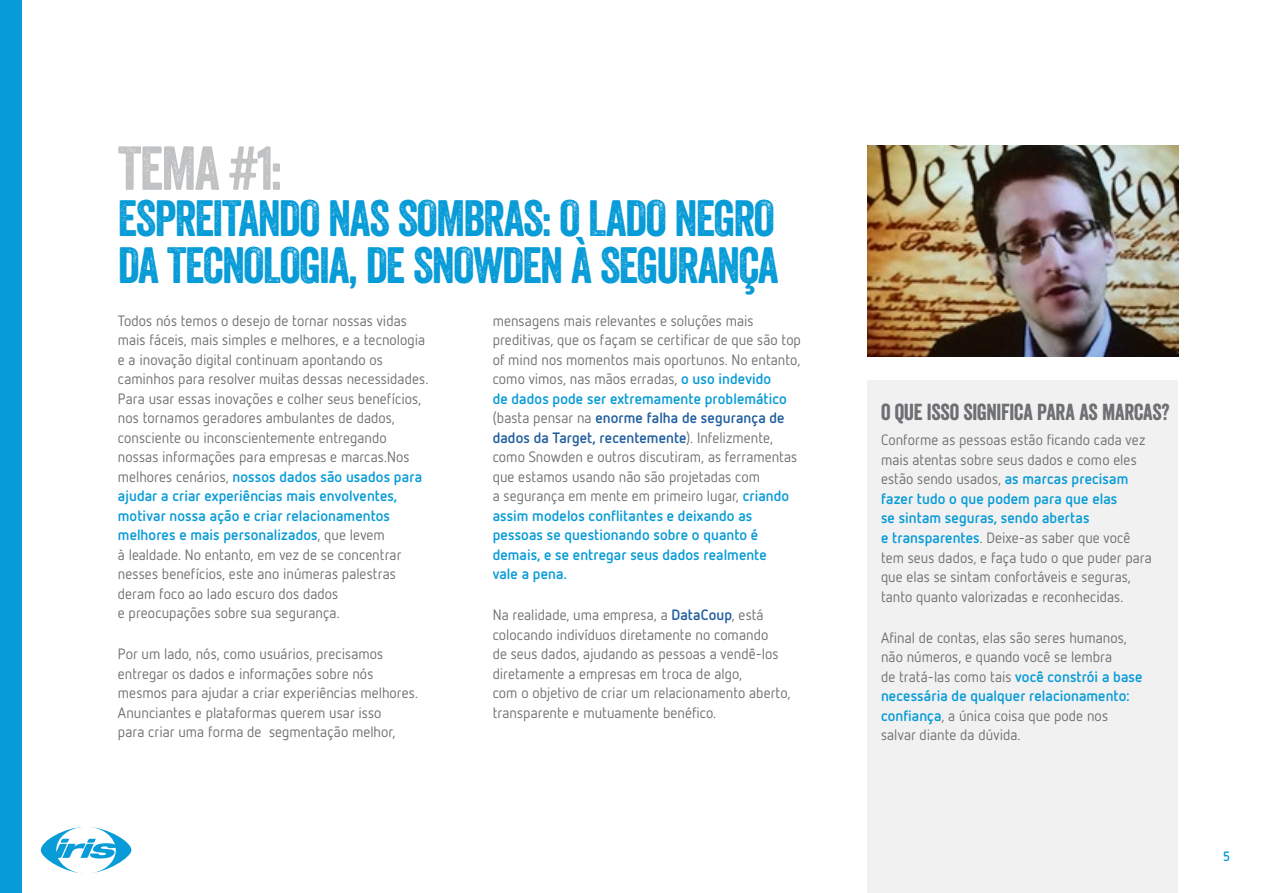
<style>
.page{position:relative;width:1263px;height:893px;background:#fff}
.page>*{position:absolute;margin:0;border:0;box-sizing:border-box;transform-origin:0 0}
.t1{font:60px "Iris Veneer Two";color:#c0c2c4}
.t2{font:49.5px/46.5px "Iris Veneer Two";letter-spacing:-.03em;color:#079bd7}
.t3{font:22.5px "Iris Veneer Two";letter-spacing:-.01em;color:#6d6e71}
.t4{font:15px/19.5px "Netto";letter-spacing:.005em;color:#6d6e71}
.t5{font:700 13.5px "Netto";color:#079bd7}
.s1{font-weight:700;color:#079bd7}
.s2{font-weight:700;color:#215e9e}
</style>
<div class="page">
<div style="left:0;top:0;width:22px;height:893px;background:#079bd7"></div>
<svg style="left:41px;top:827px;width:90px;height:46px"></svg>
<div style="left:867px;top:380px;width:311px;height:513px;background:#f1f1f2"></div>
<img style="left:867px;top:145px;width:311px;height:212px">
<h1 class="t1" style="left:118px;top:132px;width:166px">TEMA #1:</h1>
<h2 class="t2" style="left:118px;top:195px;width:662px">ESPREITANDO NAS SOMBRAS: O LADO NEGRO<br>DA TECNOLOGIA, DE SNOWDEN À SEGURANÇA</h2>
<p class="t4" style="left:118px;top:310px;width:312px">Todos nós temos o desejo de tornar nossas vidas mais fáceis, mais simples e melhores, e a tecnologia e a inovação digital continuam apontando os caminhos para resolver muitas dessas necessidades.<br>Para usar essas inovações e colher seus benefícios, nos tornamos geradores ambulantes de dados, consciente ou inconscientemente entregando nossas informações para empresas e marcas.Nos melhores cenários, <span class="s1">nossos dados são usados para ajudar a criar experiências mais envolventes, motivar nossa ação e criar relacionamentos melhores e mais personalizados</span>, que levem<br>à lealdade. No entanto, em vez de se concentrar nesses benefícios, este ano inúmeras palestras deram foco ao lado escuro dos dados<br>e preocupações sobre sua segurança.</p>
<p class="t4" style="left:118px;top:644px;width:302px">Por um lado, nós, como usuários, precisamos entregar os dados e informações sobre nós mesmos para ajudar a criar experiências melhores.<br>Anunciantes e plataformas querem usar isso<br>para criar uma forma de segmentação melhor,</p>
<p class="t4" style="left:493px;top:310px;width:310px">mensagens mais relevantes e soluções mais preditivas, que os façam se certificar de que são top of mind nos momentos mais oportunos. No entanto, como vimos, nas mãos erradas, <span class="s1">o uso indevido<br>de dados pode ser extremamente problemático </span>(basta pensar na <span class="s2">enorme falha de segurança de dados da Target, recentemente</span>). Infelizmente, como Snowden e outros discutiram, as ferramentas que estamos usando não são projetadas com<br>a segurança em mente em primeiro lugar, <span class="s1">criando assim modelos conflitantes e deixando as pessoas se questionando sobre o quanto é demais, e se entregar seus dados realmente<br>vale a pena.</span></p>
<p class="t4" style="left:493px;top:605px;width:299px">Na realidade, uma empresa, a <span class="s2">DataCoup</span>, está colocando indivíduos diretamente no comando<br>de seus dados, ajudando as pessoas a vendê-los diretamente a empresas em troca de algo,<br>com o objetivo de criar um relacionamento aberto, transparente e mutuamente benéfico.</p>
<h3 class="t3" style="left:881px;top:398px;width:290px">O QUE ISSO SIGNIFICA PARA AS MARCAS?</h3>
<p class="t4" style="left:881px;top:430px;width:272px">Conforme as pessoas estão ficando cada vez mais atentas sobre seus dados e como eles estão sendo usados, <span class="s1">as marcas precisam fazer tudo o que podem para que elas<br>se sintam seguras, sendo abertas<br>e transparentes</span>. Deixe-as saber que você tem seus dados, e faça tudo o que puder para que elas se sintam confortáveis e seguras, tanto quanto valorizadas e reconhecidas.</p>
<p class="t4" style="left:881px;top:627px;width:263px">Afinal de contas, elas são seres humanos, não números, e quando você se lembra<br>de tratá-las como tais <span class="s1">você constrói a base necessária de qualquer relacionamento: confiança</span>, a única coisa que pode nos salvar diante da dúvida.</p>
<p class="t5" style="left:1223px;top:848px;width:9px">5</p>
</div>
